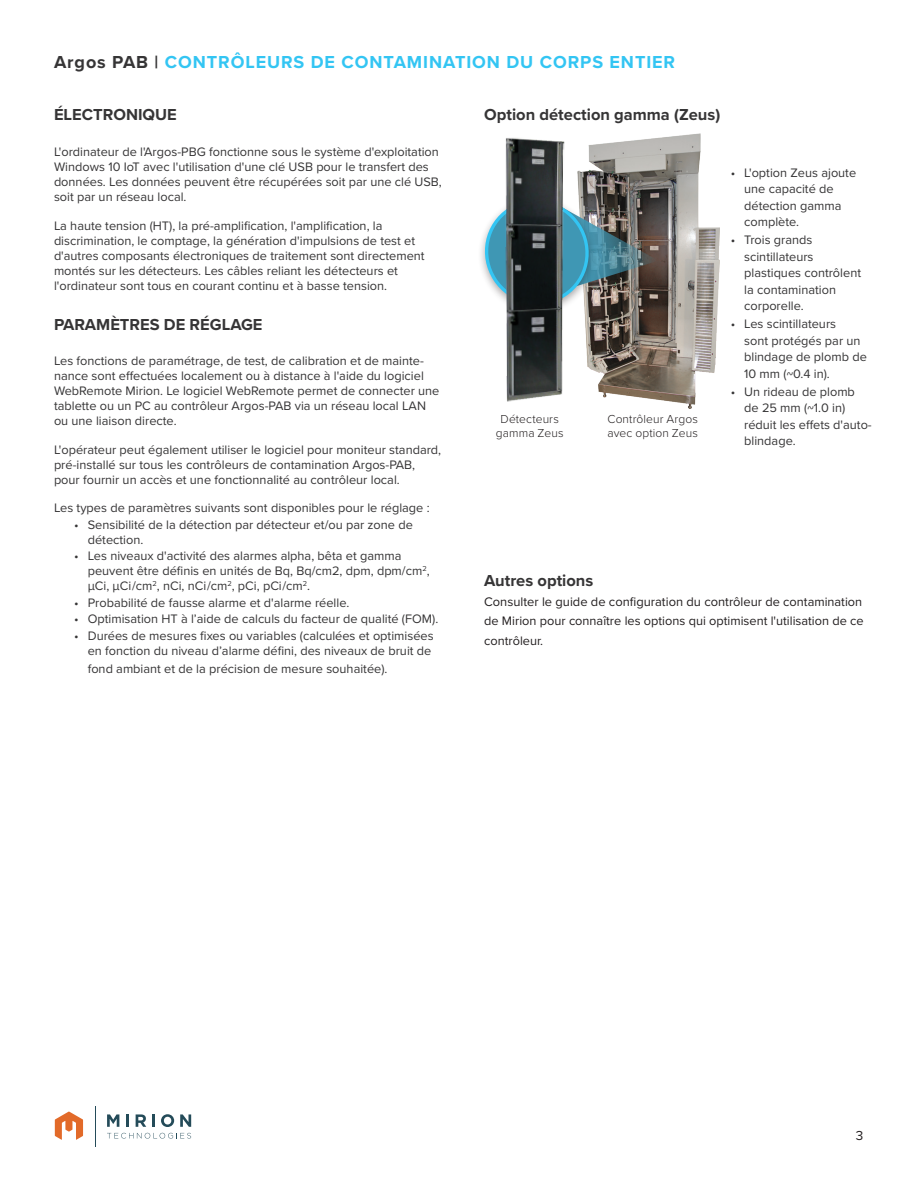
<style>
.page{position:relative;width:918px;height:1188px;background:#fff}
.page>*{position:absolute;margin:0;border:0;box-sizing:border-box;transform-origin:0 0}
.Small_Header{font:700 18px "Proxima Nova";letter-spacing:.05em;color:#33c5f3}
.Small_Header-2{font:700 16.5px "Proxima Nova";color:#363536}
.Body_Copy_Small{font:700 16.5px "Proxima Nova";color:#363536}
.t1{font:13.5px "Proxima Nova";color:#231f20}
.t2{font:12.9px "Proxima Nova";color:#231f20}
.Body_Copy_Small-2{font:12.75px/16.5px "Proxima Nova";color:#363536}
.Small_Header-3{font:12.75px/15px "Proxima Nova";color:#363536}
.t3{font:12.75px/19.5px "Proxima Nova";color:#231f20}
.t4{font:300 12px/13.5px "Proxima Nova";letter-spacing:.01em;color:#231f20;text-align:center}
.s1{color:#363536}
.s2{font-size:12.75px}
</style>
<div class="page">
<hr style="left:95px;top:1106px;width:1px;height:41px;background:#244b59">
<svg style="left:107px;top:1133px;width:84px;height:6px"></svg>
<svg style="left:107px;top:1114px;width:12px;height:13px"></svg>
<svg style="left:126px;top:1114px;width:3px;height:13px"></svg>
<svg style="left:136px;top:1114px;width:10px;height:13px"></svg>
<svg style="left:152px;top:1114px;width:3px;height:13px"></svg>
<svg style="left:161px;top:1114px;width:13px;height:13px"></svg>
<svg style="left:180px;top:1114px;width:11px;height:13px"></svg>
<svg style="left:55px;top:1112px;width:28px;height:28px"></svg>
<img style="left:577px;top:134px;width:142px;height:275px">
<div style="left:477px;top:195px;width:120px;height:120px;background:#231f20;opacity:.4"></div>
<img style="left:480px;top:194px;width:179px;height:116px">
<img style="left:505px;top:138px;width:61px;height:263px">
<p class="Small_Header" style="left:54px;top:49px;width:623px"><span class="s1">Argos PAB |</span> CONTRÔLEURS DE CONTAMINATION DU CORPS ENTIER</p>
<p class="Small_Header-2" style="left:54px;top:102px;width:124px">ÉLECTRONIQUE</p>
<p class="Small_Header-3" style="left:54px;top:144px;width:389px">L'ordinateur de l'Argos-PBG fonctionne sous le système d'exploitation Windows 10 IoT avec l'utilisation d'une clé USB pour le transfert des données. Les données peuvent être récupérées soit par une clé USB, soit par un réseau local.</p>
<p class="Body_Copy_Small-2" style="left:54px;top:217px;width:372px;line-height:15px">La haute tension (HT), la pré-amplification, l'amplification, la discrimination, le comptage, la génération d'impulsions de test et d'autres composants électroniques de traitement sont directement montés sur les détecteurs. Les câbles reliant les détecteurs et l'ordinateur sont tous en courant continu et à basse tension.</p>
<p class="Small_Header-2" style="left:54px;top:313px;width:210px">PARAMÈTRES DE RÉGLAGE</p>
<p class="Small_Header-3" style="left:54px;top:353px;width:387px">Les fonctions de paramétrage, de test, de calibration et de mainte&shy;nance sont effectuées localement ou à distance à l'aide du logiciel WebRemote Mirion. Le logiciel WebRemote permet de connecter une tablette ou un PC au contrôleur Argos-PAB via un réseau local LAN ou une liaison directe.</p>
<p class="Body_Copy_Small-2" style="left:54px;top:441px;width:389px;line-height:15px">L'opérateur peut également utiliser le logiciel pour moniteur standard, pré-installé sur tous les contrôleurs de contamination Argos-PAB, pour fournir un accès et une fonctionnalité au contrôleur local.</p>
<p class="Body_Copy_Small-2" style="left:54px;top:499px;width:377px">Les types de paramètres suivants sont disponibles pour le réglage :</p>
<p class="Body_Copy_Small-2" style="left:88px;top:516px;width:327px;line-height:15px;text-indent:-14px">• Sensibilité de la détection par détecteur et/ou par zone de détection.</p>
<p class="Body_Copy_Small-2" style="left:88px;top:548px;width:343px;line-height:15px;text-indent:-14px">• Les niveaux d'activité des alarmes alpha, bêta et gamma peuvent être définis en unités de Bq, Bq/cm2, dpm, dpm/cm<sup>2</sup>, μCi, μCi /cm<sup>2</sup>, nCi, nCi /cm<sup>2</sup>, pCi, pCi /cm<sup>2</sup>.</p>
<p class="Body_Copy_Small-2" style="left:74px;top:594px;width:277px">• Probabilité de fausse alarme et d'alarme réelle.</p>
<p class="Body_Copy_Small-2" style="left:74px;top:610px;width:366px">• Optimisation HT à l’aide de calculs du facteur de qualité (FOM).</p>
<p class="Body_Copy_Small-2" style="left:74px;top:627px;width:361px;line-height:15px;text-align:right">• Durées de mesures fixes ou variables (calculées et optimisées en fonction du niveau d’alarme défini, des niveaux de bruit de</p>
<p class="Body_Copy_Small-2" style="left:88px;top:660px;width:301px">fond ambiant et de la précision de mesure souhaitée).</p>
<p class="Small_Header-2" style="left:484px;top:102px;width:238px">Option détection gamma (Zeus)</p>
<p class="Body_Copy_Small-2" style="left:744px;top:164px;width:114px;text-indent:-14px">• L'option Zeus ajoute une capacité de détection gamma complète.</p>
<p class="Body_Copy_Small-2" style="left:744px;top:231px;width:118px;text-indent:-14px">• Trois grands scintillateurs plastiques contrôlent la contamination corporelle.</p>
<p class="Body_Copy_Small-2" style="left:744px;top:315px;width:124px;text-indent:-14px">• Les scintillateurs<br>sont protégés par un blindage de plomb de<br>10 mm (~0.4 in).</p>
<p class="Body_Copy_Small-2" style="left:744px;top:383px;width:129px;text-indent:-14px">• Un rideau de plomb de 25 mm (~1.0 in) réduit les effets d'auto&shy;blindage.</p>
<p class="t4" style="left:496px;top:412px;width:69px">Détecteurs gamma Zeus</p>
<p class="t4" style="left:607px;top:412px;width:92px;text-align:left">Contrôleur Argos avec option Zeus</p>
<p class="Body_Copy_Small" style="left:484px;top:568px;width:111px">Autres options</p>
<p class="t2" style="left:484px;top:592px;width:380px">Consulter le guide de configuration du contrôleur <span class="s2">de contamination</span></p>
<p class="t3" style="left:484px;top:610px;width:381px">de Mirion pour connaître les options qui optimisent l'utilisation de ce contrôleur.</p>
<p class="t1" style="left:856px;top:1125px;width:9px">3</p>
</div>
